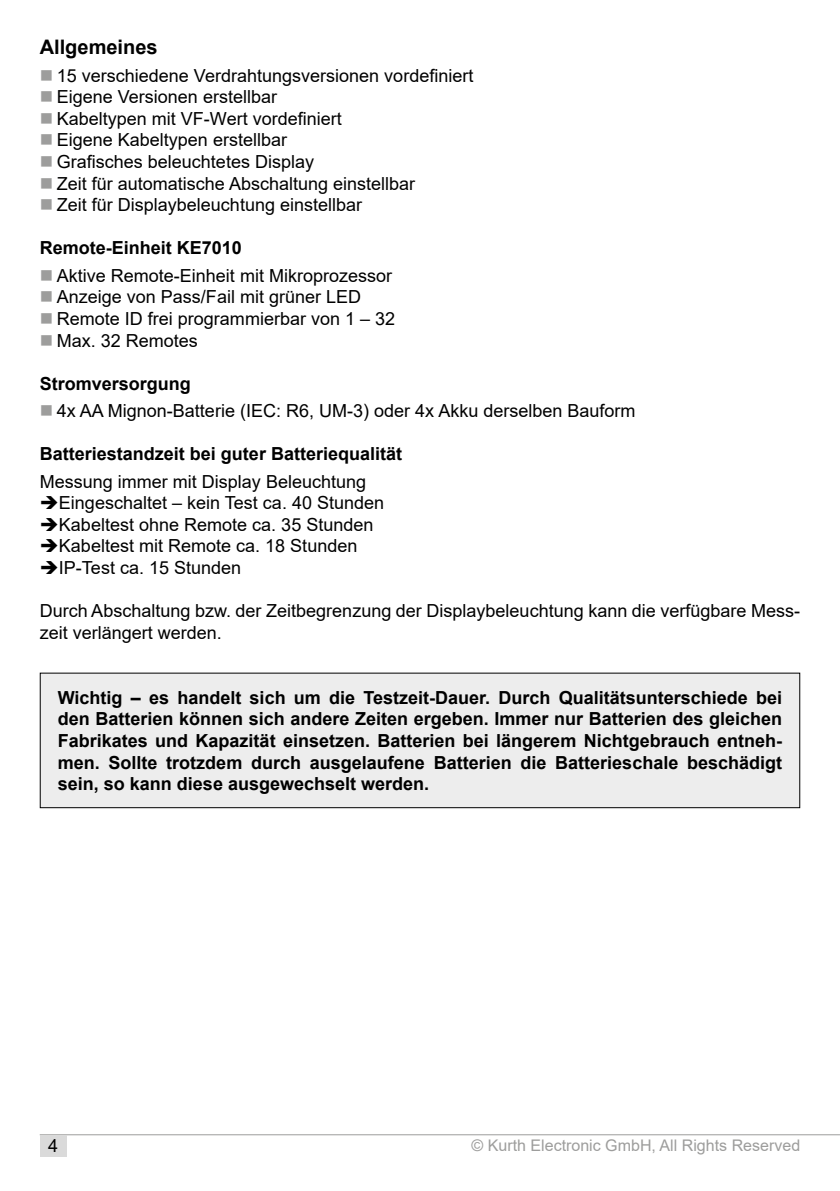
<style>
.page{position:relative;width:840px;height:1191px;background:#fff}
.page>*{position:absolute;margin:0;border:0;box-sizing:border-box;transform-origin:0 0}
.t1{font:700 20px "Arial";color:#000}
.t2{font:18px/21.6px "Arial";color:#000}
.t3{font:700 18px/21.6px "Arial";color:#000;text-align:justify}
.t4{font:16px "Arial";color:#9d9d9c}
</style>
<div class="page">
<hr style="left:40px;top:1134px;width:799px;height:1px;background:#9d9d9c">
<div style="left:40px;top:1135px;width:26px;height:21px;background:#dadada"></div>
<div style="left:40px;top:673px;width:759px;height:134px;background:#ededed"></div>
<div style="left:40px;top:672px;width:759px;height:136px;border:1px solid #000"></div>
<p class="t1" style="left:40px;top:33px;width:119px">Allgemeines</p>
<p class="t2" style="left:57px;top:64px;width:418px">15 verschiedene Verdrahtungsversionen vordefiniert Eigene Versionen erstellbar<br>Kabeltypen mit VF-Wert vordefiniert<br>Eigene Kabeltypen erstellbar<br>Grafisches beleuchtetes Display<br>Zeit für automatische Abschaltung einstellbar<br>Zeit für Displaybeleuchtung einstellbar</p>
<p class="t3" style="left:40px;top:237px;width:204px">Remote-Einheit KE7010</p>
<p class="t2" style="left:57px;top:264px;width:340px">Aktive Remote-Einheit mit Mikroprozessor Anzeige von Pass/Fail mit grüner LED Remote ID frei programmierbar von 1 – 32<br>Max. 32 Remotes</p>
<p class="t3" style="left:40px;top:373px;width:153px">Stromversorgung</p>
<p class="t2" style="left:57px;top:400px;width:580px">4x AA Mignon-Batterie (IEC: R6, UM-3) oder 4x Akku derselben Bauform</p>
<p class="t3" style="left:40px;top:443px;width:364px">Batteriestandzeit bei guter Batteriequalität</p>
<p class="t2" style="left:40px;top:470px;width:328px">Messung immer mit Display Beleuchtung</p>
<p class="t2" style="left:40px;top:492px;width:346px">➔Eingeschaltet – kein Test ca. 40 Stunden</p>
<p class="t2" style="left:40px;top:513px;width:335px">➔Kabeltest ohne Remote ca. 35 Stunden</p>
<p class="t2" style="left:40px;top:535px;width:319px">➔Kabeltest mit Remote ca. 18 Stunden</p>
<p class="t2" style="left:40px;top:556px;width:203px">➔IP-Test ca. 15 Stunden</p>
<p class="t2" style="left:40px;top:600px;width:761px">Durch Abschaltung bzw. der Zeitbegrenzung der Displaybeleuchtung kann die verfügbare Mess&shy;zeit verlängert werden.</p>
<p class="t3" style="left:58px;top:687px;width:725px">Wichtig – es handelt sich um die Testzeit-Dauer. Durch Qualitätsunterschiede bei den Batterien können sich andere Zeiten ergeben. Immer nur Batterien des gleichen Fabrikates und Kapazität einsetzen. Batterien bei längerem Nichtgebrauch entneh&shy;men. Sollte trotzdem durch ausgelaufene Batterien die Batterieschale beschädigt sein, so kann diese ausgewechselt werden.</p>
<p class="t2" style="left:48px;top:1135px;width:12px">4</p>
<p class="t4" style="left:471px;top:1134px;width:330px">© Kurth Electronic GmbH, All Rights Reserved</p>
</div>
